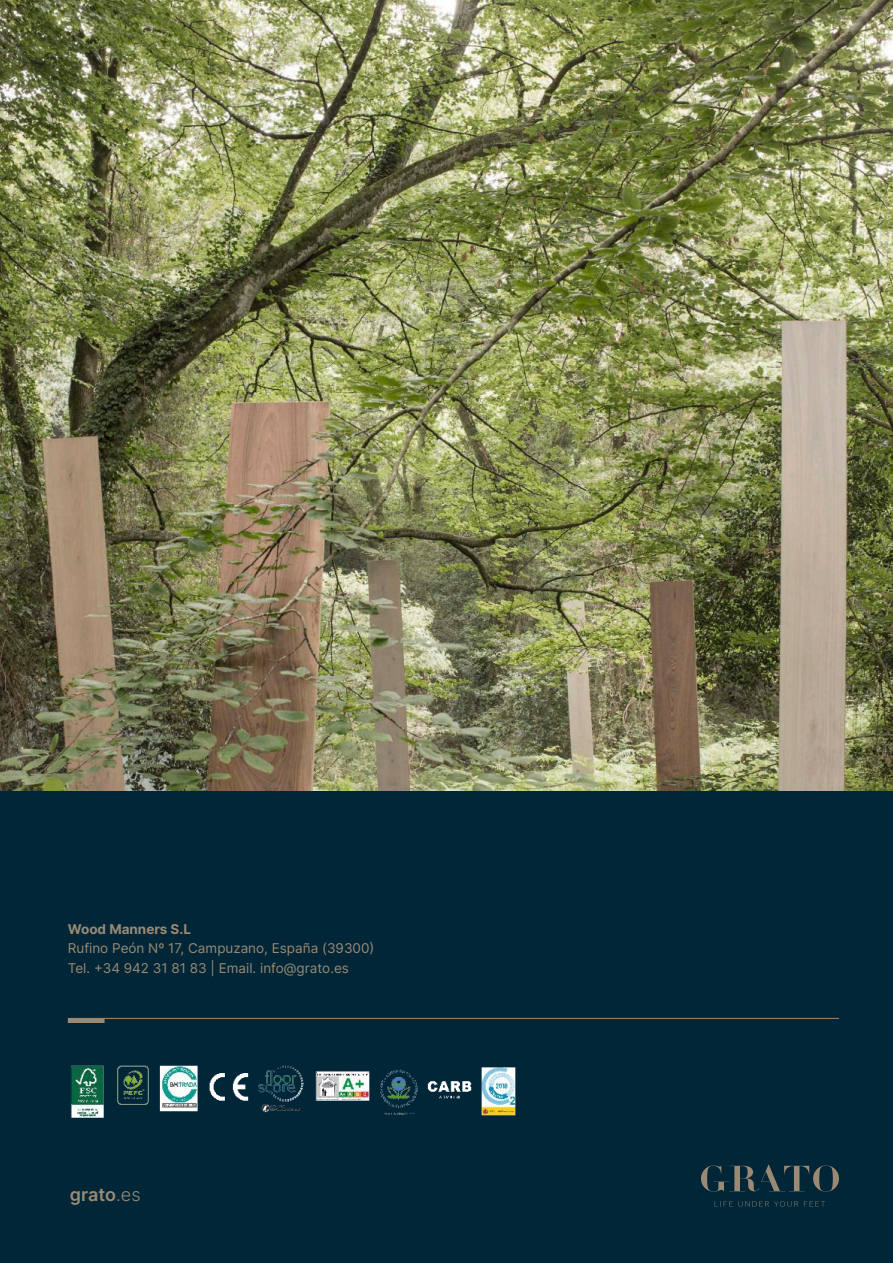
<style>
.page{position:relative;width:893px;height:1263px;background:#fff}
.page>*{position:absolute;margin:0;border:0;box-sizing:border-box;transform-origin:0 0}
.t1{font:600 18px "Inter";letter-spacing:-.005em;color:#9a8a73}
.t2{font:13.5px/19.5px "Inter";color:#9a8a73}
.t3{font:700 13.5px "Inter";color:#9a8a73}
.s1{font-weight:300}
</style>
<div class="page">
<div style="left:0;top:790px;width:893px;height:473px;background:#002638"></div>
<img style="left:70px;top:1065px;width:446px;height:53px">
<div style="left:68px;top:1018px;width:36px;height:5px;background:#9a8a73"></div>
<hr style="left:68px;top:1018px;width:771px;height:1px;background:#9a8a73">
<img style="left:0;top:0;width:893px;height:790px">
<svg style="left:701px;top:1164px;width:138px;height:28px"></svg>
<svg style="left:715px;top:1201px;width:83px;height:5px"></svg>
<svg style="left:804px;top:1201px;width:21px;height:5px"></svg>
<p class="t3" style="left:68px;top:919px;width:125px">Wood Manners S.L</p>
<p class="t2" style="left:68px;top:938px;width:308px">Rufino Peón Nº 17, Campuzano, España (39300)<br>Tel. +34 942 31 81 83 | Email. info@grato.es</p>
<h1 class="t1" style="left:70px;top:1181px;width:72px">grato<span class="s1">.es</span></h1>
</div>
